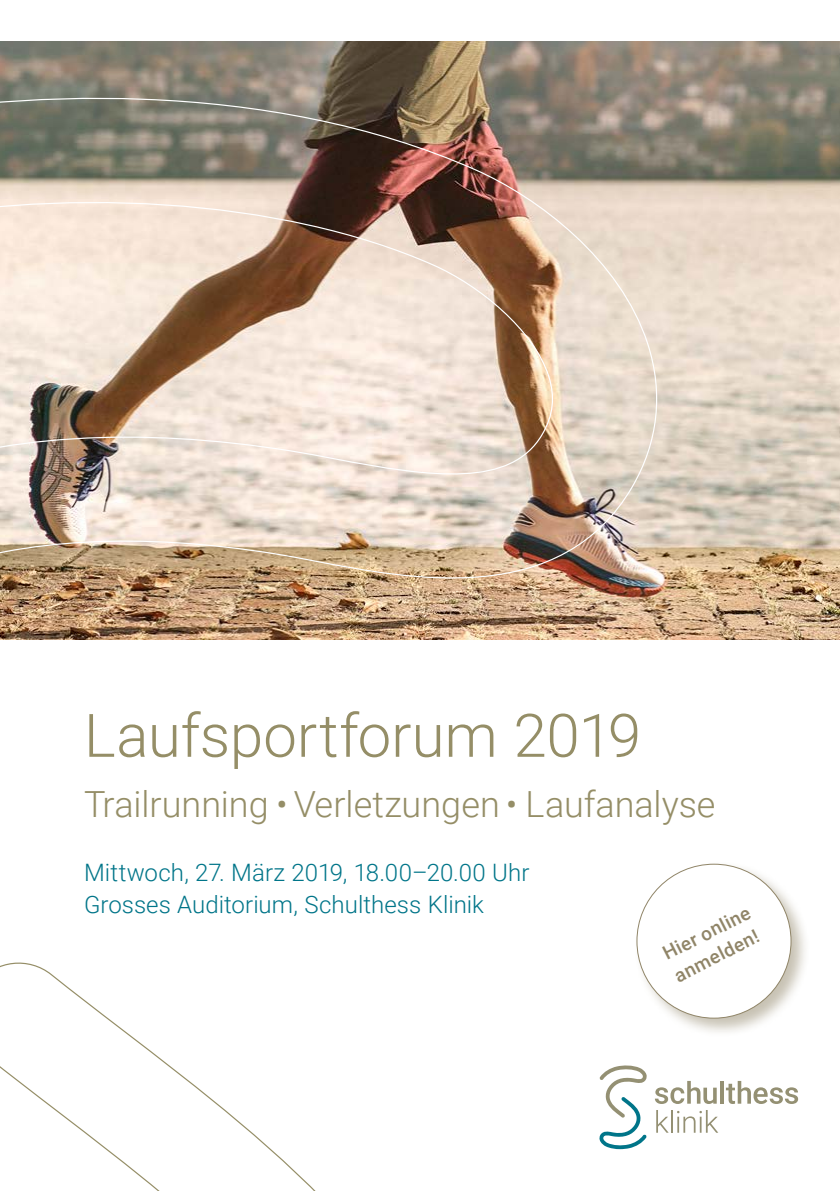
<style>
.page{position:relative;width:840px;height:1191px;background:#fff}
.page>*{position:absolute;margin:0;border:0;box-sizing:border-box;transform-origin:0 0}
.t1{font:300 60px "Roboto";letter-spacing:-.005em;color:#958e67}
.t2{font:300 36px "Roboto";color:#958e67}
.t3{font:300 24px/32px "Roboto";color:#007589}
.t4{font:500 19px/25px "Roboto";color:#908568}
</style>
<div class="page">
<svg style="left:0;top:962px;width:657px;height:229px"></svg>
<img style="left:0;top:42px;width:839px;height:598px">
<img style="left:0;top:79px;width:664px;height:561px">
<svg style="left:654px;top:1081px;width:62px;height:23px"></svg>
<svg style="left:720px;top:1081px;width:3px;height:22px"></svg>
<svg style="left:725px;top:1081px;width:72px;height:23px"></svg>
<svg style="left:656px;top:1110px;width:12px;height:22px"></svg>
<hr style="left:670px;top:1110px;width:2px;height:22px;background:#949073">
<svg style="left:677px;top:1110px;width:41px;height:22px"></svg>
<svg style="left:599px;top:1065px;width:47px;height:84px"></svg>
<div style="left:632px;top:860px;width:177px;height:177px;background:#908568;opacity:.5"></div>
<div style="left:636px;top:864px;width:154px;height:154px;background:#fff;border-radius:50%"></div>
<h1 class="t1" style="left:84px;top:693px;width:558px">Laufsportforum 2019</h1>
<h2 class="t2" style="left:84px;top:778px;width:632px">Trailrunning • Verletzungen • Laufanalyse</h2>
<p class="t3" style="left:84px;top:855px;width:447px">Mittwoch, 27. März 2019, 18.00–20.00 Uhr<br>Grosses Auditorium, Schulthess Klinik</p>
<p class="t4" style="left:657px;top:942px;width:97px;rotate:-27deg">Hier online anmelden!</p>
</div>
